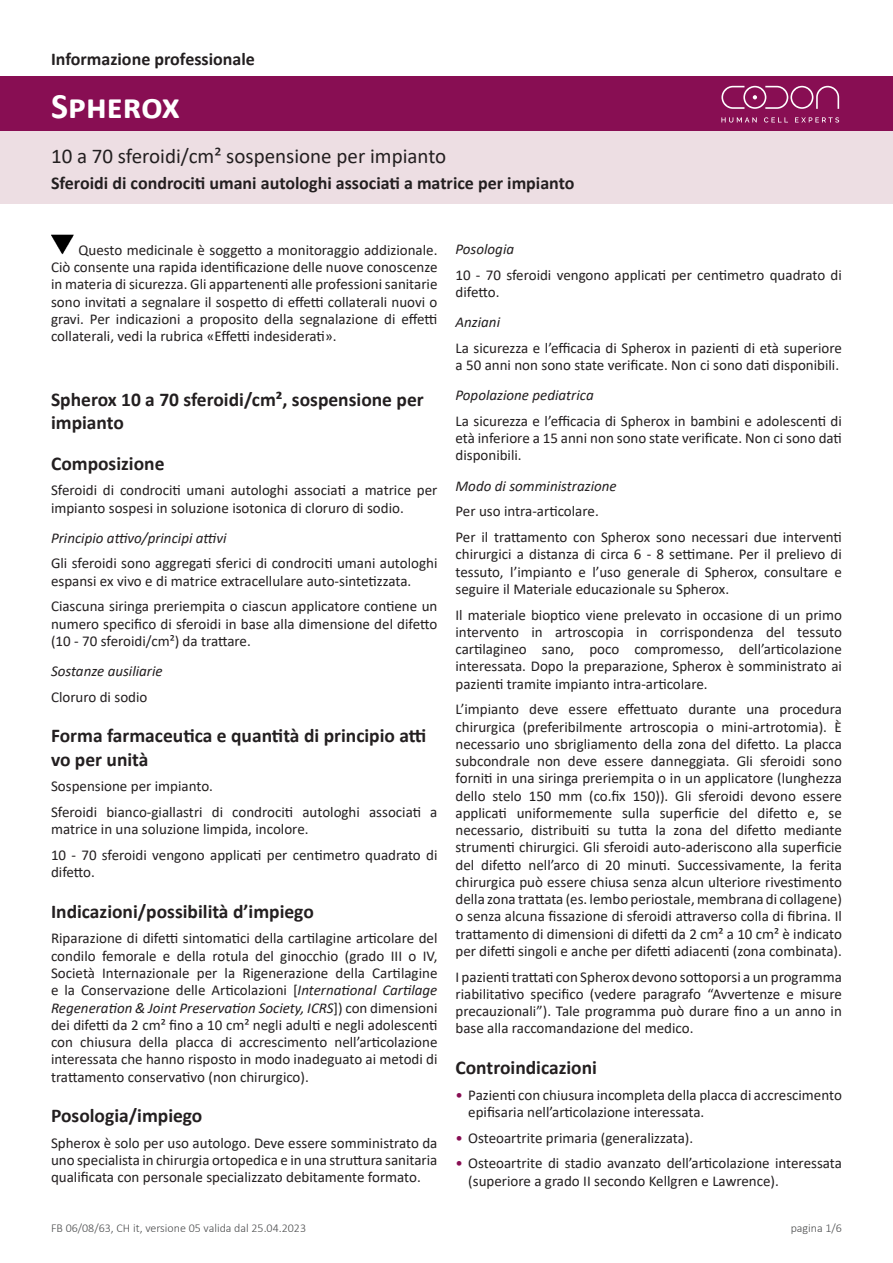
<style>
.page{position:relative;width:893px;height:1263px;background:#fff}
.page>*{position:absolute;margin:0;border:0;box-sizing:border-box;transform-origin:0 0}
.Text{font:700 36px "Calibri";color:#fff}
.Text-2{font:21px "Calibri";color:#231f20}
.Ü1{font:700 19.5px/23.4px "Calibri";color:#231f20}
.Text-3{font:700 18px "Calibri";color:#231f20}
.Ü2{font:700 18px "Calibri";color:#231f20}
.Text-4{font:15px/17.2px "Calibri";color:#231f20;text-align:justify}
.Text-5{font:italic 15px "Calibri";color:#231f20}
.Ü3_unterstrichen{font:italic 15px "Calibri";color:#231f20}
.Fußzeile{font:300 12px "Calibri";color:#4b4c4d}
.s1{font-style:italic}
.s2{color:#880e53}
</style>
<div class="page">
<img style="left:51px;top:235px;width:23px;height:19px">
<div style="left:0;top:77px;width:893px;height:55px;background:#880e53"></div>
<div style="left:0;top:132px;width:893px;height:72px;background:#eddee3"></div>
<svg style="left:721px;top:117px;width:36px;height:6px"></svg>
<svg style="left:764px;top:117px;width:24px;height:6px"></svg>
<svg style="left:795px;top:117px;width:44px;height:6px"></svg>
<svg style="left:721px;top:86px;width:118px;height:23px"></svg>
<p class="Ü2" style="left:51px;top:46px;width:205px">Informazione professionale</p>
<p class="Text" style="left:51px;top:80px;width:130px">Spherox</p>
<p class="Text-2" style="left:51px;top:141px;width:397px">10 a 70 sferoidi/cm² sospensione per impianto</p>
<p class="Text-3" style="left:51px;top:170px;width:525px">Sferoidi di condrociti umani autologhi associati a matrice per impianto</p>
<p class="Text-4" style="left:51px;top:241px;width:388px;text-indent:27px">Questo medicinale è soggetto a monitoraggio addizionale.<br>Ciò consente una rapida identificazione delle nuove conoscenze in materia di sicurezza. Gli appartenenti alle professioni sanitarie sono invitati a segnalare il sospetto di effetti collaterali nuovi o gravi. Per indicazioni a proposito della segnalazione di effetti collaterali, vedi la rubrica «Effetti indesiderati».</p>
<p class="Ü1" style="left:51px;top:387px;width:374px">Spherox 10 a 70 sferoidi/cm², sospensione per impianto</p>
<p class="Ü1" style="left:51px;top:451px;width:115px">Composizione</p>
<p class="Text-4" style="left:51px;top:481px;width:388px">Sferoidi di condrociti umani autologhi associati a matrice per impianto sospesi in soluzione isotonica di cloruro di sodio.</p>
<p class="Text-5" style="left:51px;top:527px;width:177px">Principio attivo/principi attivi</p>
<p class="Text-4" style="left:51px;top:554px;width:388px">Gli sferoidi sono aggregati sferici di condrociti umani autologhi espansi ex vivo e di matrice extracellulare auto-sintetizzata.</p>
<p class="Text-4" style="left:51px;top:597px;width:388px">Ciascuna siringa preriempita o ciascun applicatore contiene un numero specifico di sferoidi in base alla dimensione del difetto (10 - 70 sferoidi/cm²) da trattare.</p>
<p class="Text-5" style="left:51px;top:660px;width:113px">Sostanze ausiliarie</p>
<p class="Text-4" style="left:51px;top:688px;width:98px">Cloruro di sodio</p>
<p class="Ü1" style="left:51px;top:724px;width:377px">Forma farmaceutica e quantità di principio atti vo per unità</p>
<p class="Text-4" style="left:51px;top:777px;width:164px">Sospensione per impianto.</p>
<p class="Text-4" style="left:51px;top:803px;width:388px">Sferoidi bianco-giallastri di condrociti autologhi associati a matrice in una soluzione limpida, incolore.</p>
<p class="Text-4" style="left:51px;top:846px;width:388px">10 - 70 sferoidi vengono applicati per centimetro quadrato di difetto.</p>
<p class="Ü1" style="left:51px;top:899px;width:264px">Indicazioni/possibilità d’impiego</p>
<p class="Text-4" style="left:51px;top:929px;width:388px">Riparazione di difetti sintomatici della cartilagine articolare del condilo femorale e della rotula del ginocchio (grado III o IV, Società Internazionale per la Rigenerazione della Cartilagine e la Conservazione delle Articolazioni [<span class="s1">International Cartilage Regeneration &amp; Joint Preservation Society, ICRS</span>]) con dimensioni dei difetti da 2 cm² fino a 10 cm² negli adulti e negli adolescenti con chiusura della placca di accrescimento nell’articolazione interessata che hanno risposto in modo inadeguato ai metodi di trattamento conservativo (non chirurgico).</p>
<p class="Ü1" style="left:51px;top:1103px;width:153px">Posologia/impiego</p>
<p class="Text-4" style="left:51px;top:1134px;width:388px">Spherox è solo per uso autologo. Deve essere somministrato da uno specialista in chirurgia ortopedica e in una struttura sanitaria qualificata con personale specializzato debitamente formato.</p>
<p class="Fußzeile" style="left:51px;top:1220px;width:257px">FB 06/08/63, CH it, versione 05 valida dal 25.04.2023</p>
<p class="Ü3_unterstrichen" style="left:455px;top:239px;width:60px">Posologia</p>
<p class="Text-4" style="left:455px;top:266px;width:388px">10 - 70 sferoidi vengono applicati per centimetro quadrato di difetto.</p>
<p class="Text-5" style="left:455px;top:312px;width:46px">Anziani</p>
<p class="Text-4" style="left:455px;top:339px;width:388px">La sicurezza e l’efficacia di Spherox in pazienti di età superiore a 50 anni non sono state verificate. Non ci sono dati disponibili.</p>
<p class="Text-5" style="left:455px;top:385px;width:140px">Popolazione pediatrica</p>
<p class="Text-4" style="left:455px;top:412px;width:388px">La sicurezza e l’efficacia di Spherox in bambini e adolescenti di età inferiore a 15 anni non sono state verificate. Non ci sono dati disponibili.</p>
<p class="Text-5" style="left:455px;top:475px;width:163px">Modo di somministrazione</p>
<p class="Text-4" style="left:455px;top:502px;width:145px">Per uso intra-articolare.</p>
<p class="Text-4" style="left:455px;top:528px;width:388px">Per il trattamento con Spherox sono necessari due interventi chirurgici a distanza di circa 6 - 8 settimane. Per il prelievo di tessuto, l’impianto e l’uso generale di Spherox, consultare e seguire il Materiale educazionale su Spherox.</p>
<p class="Text-4" style="left:455px;top:606px;width:388px">Il materiale bioptico viene prelevato in occasione di un primo intervento in artroscopia in corrispondenza del tessuto cartilagineo sano, poco compromesso, dell’articolazione interessata. Dopo la preparazione, Spherox è somministrato ai pazienti tramite impianto intra-articolare.</p>
<p class="Text-4" style="left:455px;top:700px;width:388px">L’impianto deve essere effettuato durante una procedura chirurgica (preferibilmente artroscopia o mini-artrotomia). È necessario uno sbrigliamento della zona del difetto. La placca subcondrale non deve essere danneggiata. Gli sferoidi sono forniti in una siringa preriempita o in un applicatore (lunghezza dello stelo 150 mm (co.fix 150)). Gli sferoidi devono essere applicati uniformemente sulla superficie del difetto e, se necessario, distribuiti su tutta la zona del difetto mediante strumenti chirurgici. Gli sferoidi auto-aderiscono alla superficie del difetto nell’arco di 20 minuti. Successivamente, la ferita chirurgica può essere chiusa senza alcun ulteriore rivestimento della zona trattata (es. lembo periostale, membrana di collagene) o senza alcuna fissazione di sferoidi attraverso colla di fibrina. Il trattamento di dimensioni di difetti da 2 cm² a 10 cm² è indicato per difetti singoli e anche per difetti adiacenti (zona combinata).</p>
<p class="Text-4" style="left:455px;top:968px;width:388px">I pazienti trattati con Spherox devono sottoporsi a un programma riabilitativo specifico (vedere paragrafo “Avvertenze e misure precauzionali”). Tale programma può durare fino a un anno in base alla raccomandazione del medico.</p>
<p class="Ü1" style="left:455px;top:1055px;width:143px">Controindicazioni</p>
<p class="Text-4" style="left:468px;top:1086px;width:375px;text-indent:-13px"><span class="s2">•</span> Pazienti con chiusura incompleta della placca di accrescimento epifisaria nell’articolazione interessata.</p>
<p class="Text-4" style="left:455px;top:1129px;width:239px"><span class="s2">•</span> Osteoartrite primaria (generalizzata).</p>
<p class="Text-4" style="left:468px;top:1154px;width:375px;text-indent:-13px"><span class="s2">•</span> Osteoartrite di stadio avanzato dell’articolazione interessata (superiore a grado II secondo Kellgren e Lawrence).</p>
<p class="Fußzeile" style="left:791px;top:1220px;width:53px">pagina 1/6</p>
</div>
